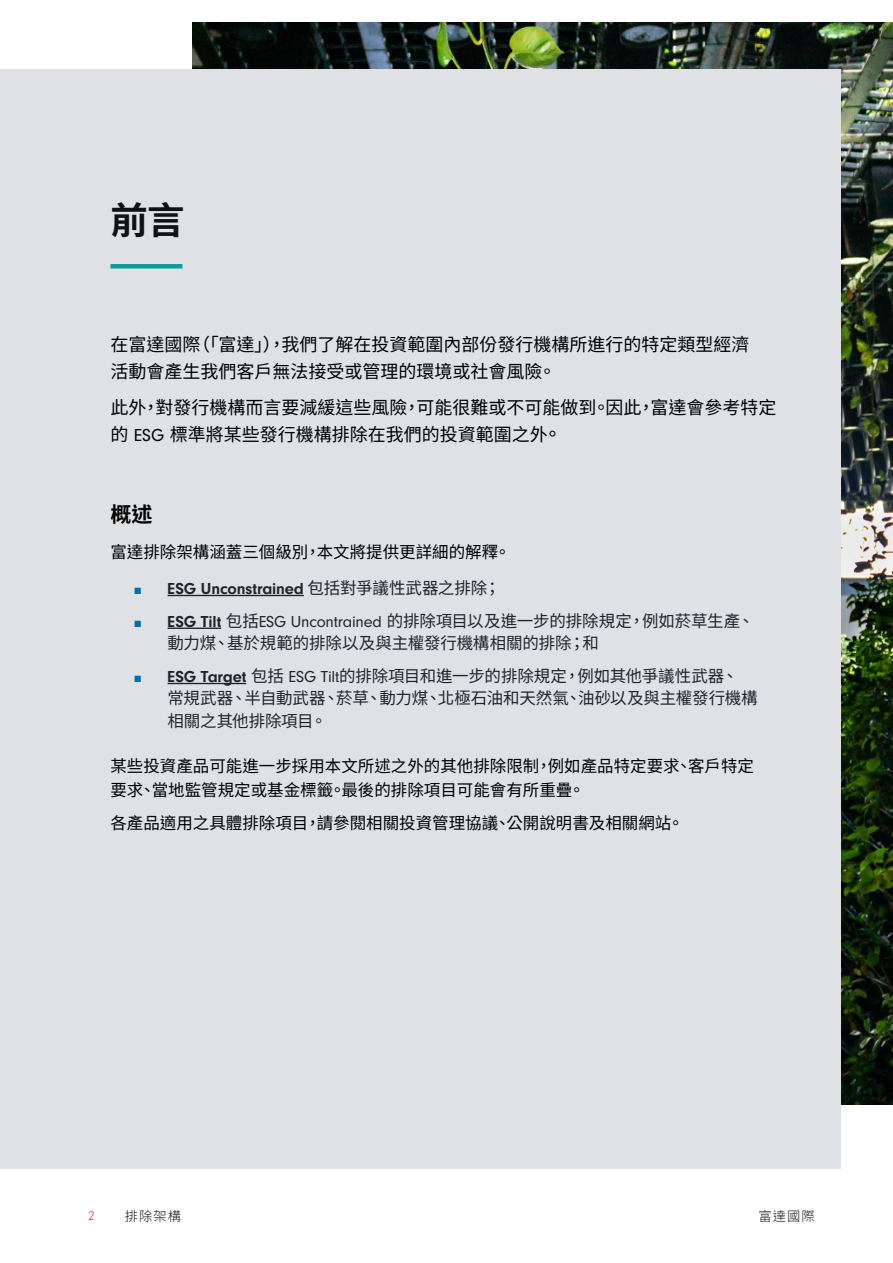
<style>
.page{position:relative;width:893px;height:1263px;background:#fff}
.page>*{position:absolute;margin:0;border:0;box-sizing:border-box;transform-origin:0 0}
.t1{font:700 37.5px "Noto Sans CJ Ktc";color:#101215}
.t2{font:700 21px "Noto Sans CJ Ktc";color:#000}
.t3{font:18px/27px "Noto Sans CJ Ktc";color:#000}
.t4{font:16.5px/22.5px "Noto Sans CJ Ktc";letter-spacing:-.005em;color:#20242b}
.t5{font:16.5px/24px "Noto Sans CJ Ktc";color:#000}
.t6{font:700 16.5px "Neuzeit Gro";letter-spacing:-.005em;color:#20242b}
.t7{font:300 13.2px "Noto Sans CJ Ktc";letter-spacing:.08em;color:#101215}
.t8{font:300 13.2px "Neuzeit Gro";color:#b72f2a}
.s1{font-family:"Neuzeit Gro"}
.s2{font-size:19.5px}
.s3{font-family:"Arial";font-weight:400;font-size:13.5px;color:#016fad}
.s4{font-family:"Noto Sans CJ Ktc";font-weight:400}
.s5{font-family:"Arial";font-size:13.5px;color:#016fad}
.s6{font-family:"Neuzeit Gro";font-weight:700}
</style>
<div class="page">
<img style="left:192px;top:23px;width:701px;height:1081px">
<div style="left:0;top:69px;width:840px;height:1100px;background:#dfe1e4"></div>
<div style="left:110px;top:264px;width:72px;height:5px;background:#0d9c9c"></div>
<hr style="left:168px;top:595px;width:136px;height:1px;background:#20242b">
<hr style="left:168px;top:627px;width:53px;height:2px;background:#20242b">
<hr style="left:168px;top:683px;width:78px;height:1px;background:#20242b">
<h1 class="t1" style="left:110px;top:199px;width:76px">前言</h1>
<p class="t3" style="left:110px;top:331px;width:641px">在富達國際（「富達」），我們了解在投資範圍內部份發行機構所進行的特定類型經濟活動會產生我們客戶無法接受或管理的環境或社會風險。</p>
<p class="t3" style="left:110px;top:394px;width:668px">此外，對發行機構而言要減緩這些風險，可能很難或不可能做到。因此，富達會參考特定的 <span class="s1">ESG</span> 標準將某些發行機構排除在我們的投資範圍之外<span class="s2">。</span></p>
<p class="t2" style="left:110px;top:502px;width:43px">概述</p>
<p class="t5" style="left:110px;top:540px;width:402px">富達排除架構涵蓋三個級別，本文將提供更詳細的解釋。</p>
<p class="t6" style="left:134px;top:579px;width:368px"><span class="s3">■</span> ESG Unconstrained <span class="s4">包括對爭議性武器之排除；</span></p>
<p class="t4" style="left:167px;top:610px;width:588px;text-indent:-34px"><span class="s5">■</span> <span class="s6">ESG Tilt</span> 包括<span class="s1">ESG Uncontrained</span> 的排除項目以及進一步的排除規定，例如菸草生產、動力煤、基於規範的排除以及與主權發行機構相關的排除；和</p>
<p class="t4" style="left:167px;top:665px;width:592px;text-indent:-34px"><span class="s5">■</span> <span class="s6">ESG Target</span> 包括 <span class="s1">ESG Tilt</span>的排除項目和進一步的排除規定，例如其他爭議性武器、常規武器、半自動武器、菸草、動力煤、北極石油和天然氣、油砂以及與主權發行機構相關之其他排除項目。</p>
<p class="t5" style="left:110px;top:754px;width:645px">某些投資產品可能進一步採用本文所述之外的其他排除限制，例如產品特定要求、客戶特定要求、當地監管規定或基金標籤。最後的排除項目可能會有所重疊。</p>
<p class="t5" style="left:110px;top:811px;width:575px">各產品適用之具體排除項目，請參閱相關投資管理協議、公開說明書及相關網站。</p>
<p class="t8" style="left:88px;top:1208px;width:8px">2</p>
<p class="t7" style="left:125px;top:1208px;width:58px">排除架構</p>
<p class="t7" style="left:759px;top:1208px;width:58px">富達國際</p>
</div>
